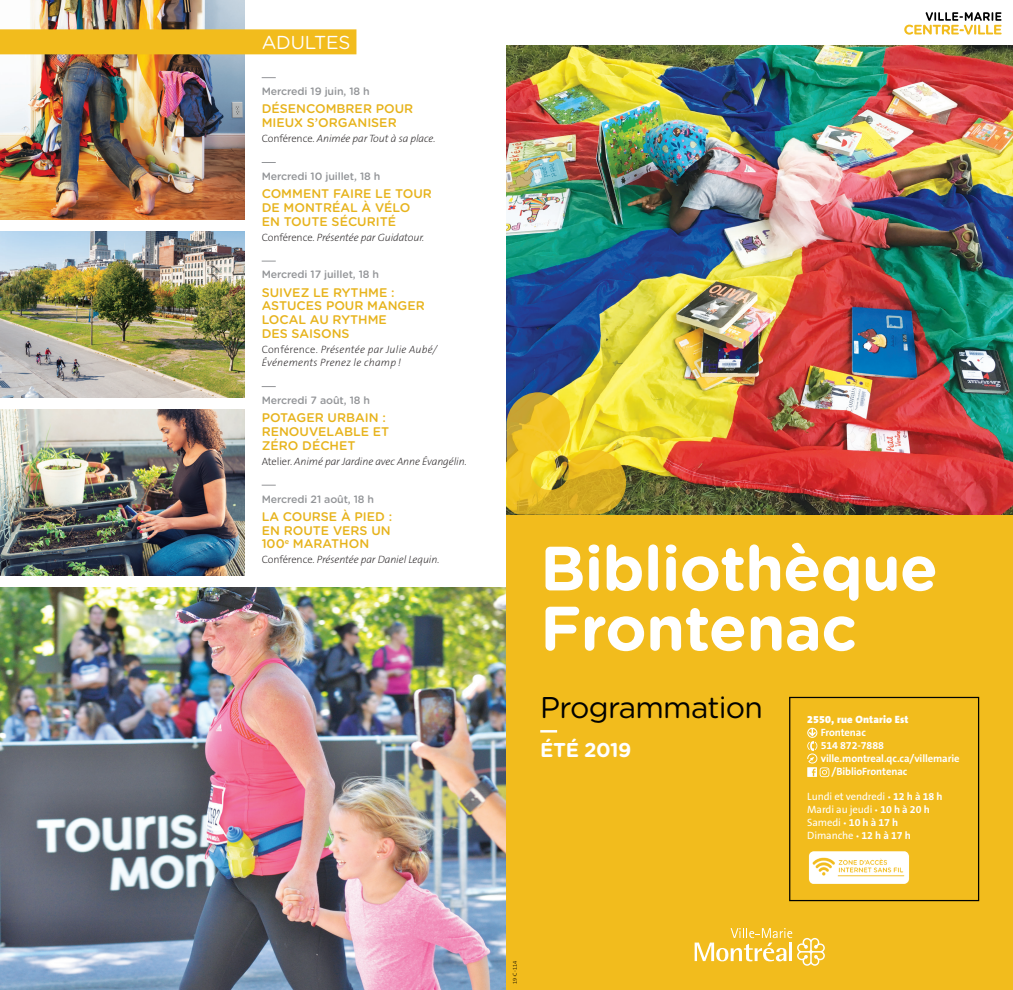
<style>
.page{position:relative;width:1013px;height:990px;background:#fff}
.page>*{position:absolute;margin:0;border:0;box-sizing:border-box;transform-origin:0 0}
.t1{font:700 62.5px/60px "Gotham Rounded";letter-spacing:-.015em;color:#fff}
.t2{font:30px "Gotham Rounded";letter-spacing:-.025em;color:#010101}
.t3{font:700 20px "Gotham Rounded";letter-spacing:-.025em;color:#fff}
.t4{font:18.75px "Gotham Rounded";letter-spacing:-.01em;color:#fff}
.t5{font:500 12.5px/13.8px "Gotham Rounded";color:#e7b31c}
.t6{font:italic 200 10.62px "The Sans B2";letter-spacing:-.01em;color:#231f20}
.t7{font:500 10.62px "Gotham Rounded";letter-spacing:-.01em;color:#939598}
.t8{font:700 10.62px "The Sans B7";letter-spacing:-.01em;color:#fff}
.t9{font:10.62px/13.1px "The Sans B5 Plain";letter-spacing:-.01em;color:#fff}
.t10{font:italic 200 10.62px/13.1px "The Sans B2";letter-spacing:.02em;color:#231f20}
.t11{font:900 10.62px "The Sans B9";letter-spacing:.015em;color:#fff}
.t12{font:300 5.62px "The Sans B3";color:#010101}
.s1{font-style:normal}
.s2{font-size:8.75px}
.s3{font-family:"The Sans B7";font-weight:700}
.s4{font-family:"The Sans B5 Plain";font-weight:400}
.s5{font-family:"The Sans B5 Plain";font-weight:400;font-size:8.75px}
</style>
<div class="page">
<img style="left:0;top:587px;width:506px;height:403px">
<img style="left:0;top:0;width:245px;height:220px">
<img style="left:0;top:231px;width:245px;height:167px">
<img style="left:0;top:409px;width:245px;height:167px">
<div style="left:506px;top:515px;width:506px;height:475px;background:#f2bc1d"></div>
<div style="left:0;top:29px;width:356px;height:25px;background:#f2bc1d"></div>
<svg style="left:262px;top:77px;width:14px;height:1px"></svg>
<svg style="left:262px;top:162px;width:14px;height:1px"></svg>
<svg style="left:262px;top:261px;width:14px;height:1px"></svg>
<svg style="left:262px;top:386px;width:14px;height:1px"></svg>
<svg style="left:262px;top:485px;width:14px;height:1px"></svg>
<hr style="left:540px;top:730px;width:17px;height:3px;background:#fff">
<img style="left:506px;top:45px;width:506px;height:470px">
<div style="left:789px;top:697px;width:190px;height:204px;border:1px solid #010101"></div>
<svg style="left:506px;top:392px;width:120px;height:123px;background:#dcbd2d"></svg>
<img style="left:808px;top:851px;width:102px;height:33px">
<svg style="left:694px;top:928px;width:130px;height:38px"></svg>
<svg style="left:904px;top:12px;width:97px;height:23px"></svg>
<svg style="left:807px;top:728px;width:22px;height:49px"></svg>
<h3 class="t4" style="left:262px;top:29px;width:90px">ADULTES</h3>
<p class="t7" style="left:262px;top:84px;width:109px">Mercredi 19 juin, 18 h</p>
<p class="t5" style="left:262px;top:101px;width:153px">DÉSENCOMBRER POUR<br>MIEUX S’ORGANISER</p>
<p class="t6" style="left:262px;top:133px;width:175px"><span class="s1">Conférence.</span> Animée par Tout à sa place.</p>
<p class="t7" style="left:262px;top:169px;width:120px">Mercredi 10 juillet, 18 h</p>
<p class="t5" style="left:262px;top:186px;width:172px">COMMENT FAIRE LE TOUR<br>DE MONTRÉAL À VÉLO<br>EN TOUTE SÉCURITÉ</p>
<p class="t6" style="left:262px;top:231px;width:164px"><span class="s1">Conférence.</span> Présentée par Guidatour.</p>
<p class="t7" style="left:262px;top:267px;width:119px">Mercredi 17 juillet, 18 h</p>
<p class="t5" style="left:262px;top:285px;width:165px">SUIVEZ LE RYTHME :<br>ASTUCES POUR MANGER<br>LOCAL AU RYTHME<br>DES SAISONS</p>
<p class="t10" style="left:262px;top:343px;width:177px"><span class="s1">Conférence.</span> Présentée par Julie Aubé/<br>Événements Prenez le champ !</p>
<p class="t7" style="left:262px;top:393px;width:110px">Mercredi 7 août, 18 h</p>
<p class="t5" style="left:262px;top:410px;width:129px">POTAGER URBAIN :<br>RENOUVELABLE ET<br>ZÉRO DÉCHET</p>
<p class="t6" style="left:262px;top:455px;width:206px"><span class="s1">Atelier.</span> Animé par Jardine avec Anne Évangélin.</p>
<p class="t7" style="left:262px;top:491px;width:114px">Mercredi 21 août, 18 h</p>
<p class="t5" style="left:262px;top:509px;width:132px;text-align:justify">LA COURSE À PIED :<br>EN ROUTE VERS UN 100<sup>e</sup> MARATHON</p>
<p class="t6" style="left:262px;top:554px;width:179px"><span class="s1">Conférence.</span> Présentée par Daniel Lequin.</p>
<h1 class="t1" style="left:540px;top:536px;width:399px">Bibliothèque<br>Frontenac</h1>
<h2 class="t2" style="left:540px;top:687px;width:224px">Programmation</h2>
<h3 class="t3" style="left:540px;top:736px;width:93px">ÉTÉ 2019</h3>
<p class="t11" style="left:807px;top:714px;width:103px">2550, rue Ontario Est</p>
<p class="t8" style="left:820px;top:727px;width:47px">Frontenac</p>
<p class="t8" style="left:820px;top:740px;width:65px">514 872-7888</p>
<p class="t8" style="left:820px;top:753px;width:140px">ville.montreal.qc.ca/villemarie</p>
<p class="t8" style="left:831px;top:766px;width:77px">/BiblioFrontenac</p>
<p class="t9" style="left:807px;top:790px;width:137px">Lundi et vendredi <span class="s2">•</span> <span class="s3">12 h à 18 h<br></span>Mardi au jeudi <span class="s2">•</span> <span class="s3">10 h à 20 h</span></p>
<p class="t8" style="left:807px;top:817px;width:92px"><span class="s4">Samedi</span> <span class="s5">•</span> 10 h à 17 h</p>
<p class="t9" style="left:807px;top:829px;width:105px">Dimanche <span class="s2">•</span> <span class="s3">12 h à 17 h</span></p>
<p class="t12" style="left:512px;top:984px;width:24px;rotate:-90deg">19-C-114</p>
</div>
